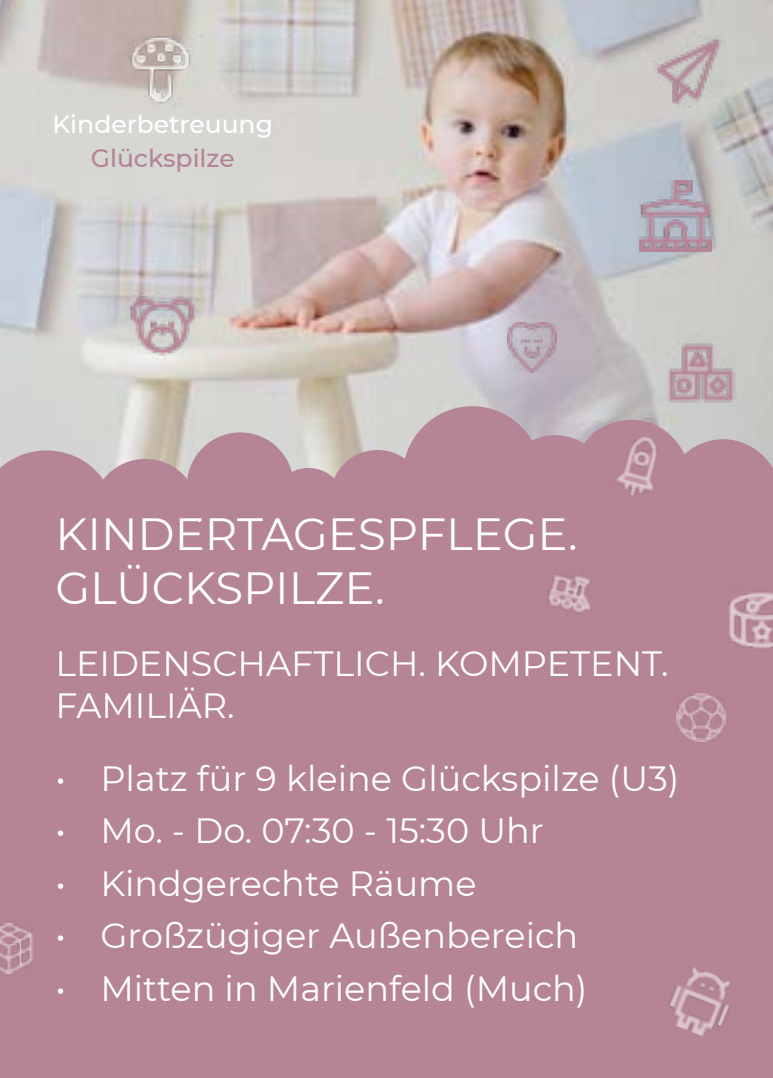
<style>
.page{position:relative;width:773px;height:1078px;background:#fff}
.page>*{position:absolute;margin:0;border:0;box-sizing:border-box;transform-origin:0 0}
.t1{font:45px/54px "Montserrat";color:#fff}
.t2{font:35px/42px "Montserrat";color:#fff}
.t3{font:500 25px "Montserrat";color:#fff}
.t4{font:500 25px "Montserrat";color:#b48395}
</style>
<div class="page">
<div style="left:0;top:522px;width:772px;height:555px;background:#b58496"></div>
<img style="left:0;top:0;width:772px;height:478px">
<svg style="left:0;top:450px;width:114px;height:72px;background:#b98f9e"></svg>
<div style="left:92px;top:459px;width:107px;height:106px;background:#b58496;border-radius:50%"></div>
<div style="left:187px;top:432px;width:107px;height:107px;background:#b58496;border-radius:50%"></div>
<div style="left:272px;top:468px;width:73px;height:73px;background:#b58496;border-radius:50%"></div>
<div style="left:330px;top:450px;width:95px;height:94px;background:#b58496;border-radius:50%"></div>
<div style="left:402px;top:406px;width:140px;height:143px;background:#b58496;border-radius:50%"></div>
<div style="left:502px;top:435px;width:106px;height:109px;background:#b58496;border-radius:50%"></div>
<div style="left:572px;top:419px;width:117px;height:118px;background:#b58496;border-radius:50%"></div>
<svg style="left:670px;top:439px;width:102px;height:83px;background:#b6899a"></svg>
<img style="left:125px;top:35px;width:87px;height:72px">
<img style="left:676px;top:693px;width:49px;height:48px">
<img style="left:668px;top:967px;width:62px;height:69px">
<img style="left:548px;top:575px;width:43px;height:38px">
<img style="left:0;top:923px;width:34px;height:50px">
<img style="left:729px;top:592px;width:43px;height:56px">
<img style="left:617px;top:430px;width:59px;height:73px">
<img style="left:665px;top:334px;width:71px;height:72px">
<img style="left:126px;top:287px;width:72px;height:72px">
<img style="left:507px;top:323px;width:49px;height:49px">
<img style="left:639px;top:180px;width:72px;height:72px">
<img style="left:653px;top:35px;width:72px;height:72px">
<p class="t3" style="left:52px;top:106px;width:222px">Kinderbetreuung</p>
<p class="t4" style="left:91px;top:141px;width:145px">Glückspilze</p>
<p class="t1" style="left:55px;top:505px;width:523px">KINDERTAGESPFLEGE.<br>GLÜCKSPILZE.</p>
<p class="t2" style="left:55px;top:641px;width:614px">LEIDENSCHAFTLICH. KOMPETENT.<br>FAMILIÄR.</p>
<p class="t2" style="left:55px;top:755px;width:625px">• Platz für 9 kleine Glückspilze (U3)</p>
<p class="t2" style="left:55px;top:808px;width:490px">• Mo. - Do. 07:30 - 15:30 Uhr</p>
<p class="t2" style="left:55px;top:860px;width:422px">• Kindgerechte Räume</p>
<p class="t2" style="left:55px;top:913px;width:524px">• Großzügiger Außenbereich</p>
<p class="t2" style="left:55px;top:965px;width:533px">• Mitten in Marienfeld (Much)</p>
</div>
